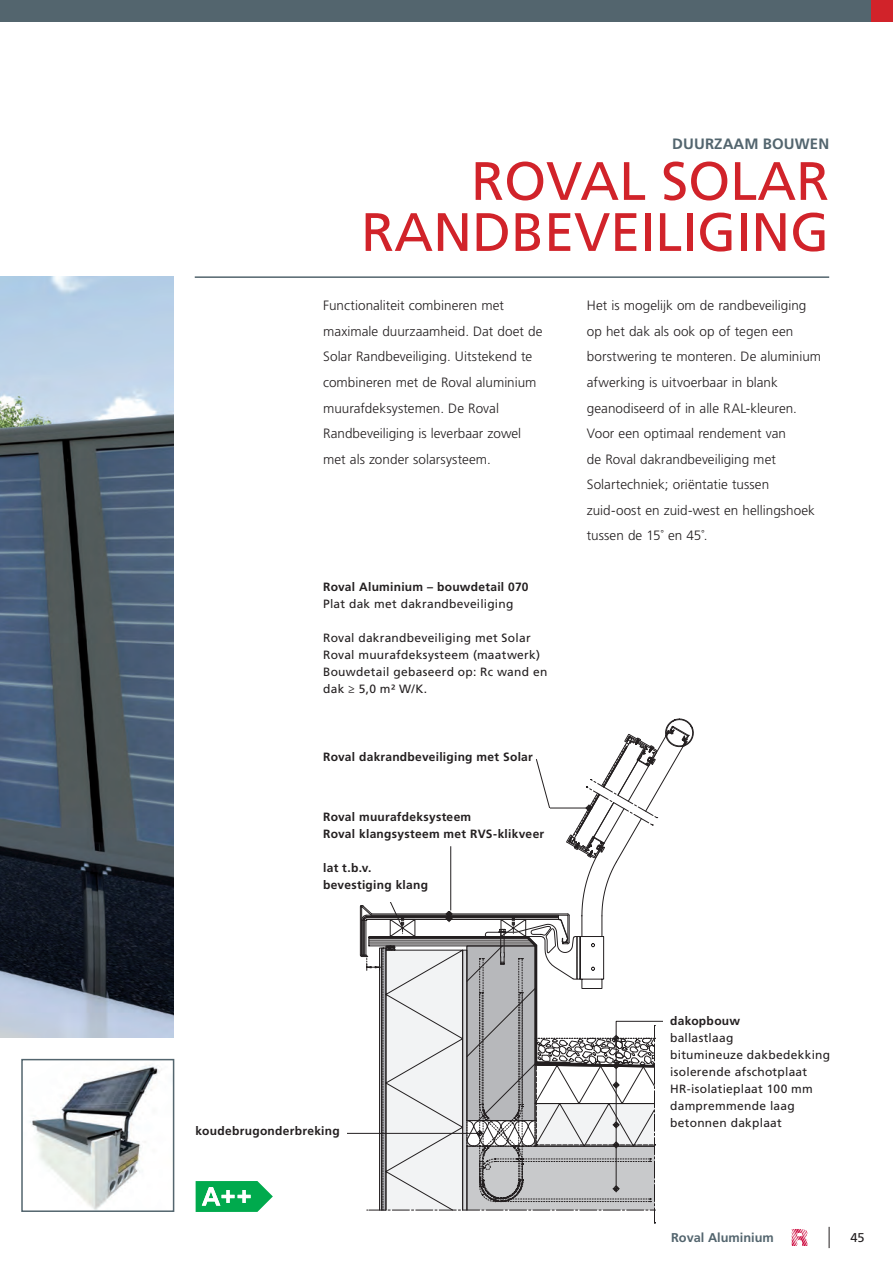
<style>
.page{position:relative;width:893px;height:1263px;background:#fff}
.page>*{position:absolute;margin:0;border:0;box-sizing:border-box;transform-origin:0 0}
.t1{font:54px/51px "Frutiger LT Std";color:#d1232a;text-align:right}
.t2{font:700 15px "Frutiger LT Std";letter-spacing:.005em;color:#53656e}
.t3{font:300 13.5px/25.5px "Frutiger LT Std";color:#231f20}
.t4{font:700 12.75px "Frutiger LT Std";color:#53656e}
.t5{font:12.75px "Frutiger LT Std";color:#231f20}
.t6{font:12px/17px "Frutiger LT Std";letter-spacing:.02em;color:#231f20}
.t7{font:700 12px/17px "Frutiger LT Std";letter-spacing:.02em;color:#231f20}
</style>
<div class="page">
<div style="left:0;top:0;width:872px;height:21px;background:#53656e"></div>
<div style="left:872px;top:0;width:21px;height:21px;background:#d1232a"></div>
<svg style="left:792px;top:1229px;width:16px;height:17px"></svg>
<svg style="left:829px;top:1227px;width:1px;height:21px"></svg>
<img style="left:30px;top:1065px;width:130px;height:144px">
<div style="left:21px;top:1059px;width:153px;height:153px;border:2px solid #53656e"></div>
<img style="left:0;top:276px;width:173px;height:761px">
<hr style="left:195px;top:276px;width:634px;height:2px;background:#53656e">
<svg style="left:196px;top:1181px;width:77px;height:31px"></svg>
<svg style="left:348px;top:718px;width:346px;height:505px"></svg>
<div style="left:443px;top:875px;width:22px;height:35px;background:#fff"></div>
<div style="left:663px;top:1016px;width:34px;height:19px;background:#fff"></div>
<div style="left:339px;top:893px;width:54px;height:8px;background:#fff"></div>
<hr style="left:450px;top:846px;width:1px;height:64px;background:#231f20">
<p class="t2" style="left:672px;top:135px;width:158px">DUURZAAM BOUWEN</p>
<h1 class="t1" style="left:361px;top:156px;width:470px">ROVAL SOLAR<br>RANDBEVEILIGING</h1>
<p class="t3" style="left:323px;top:293px;width:221px">Functionaliteit combineren met maximale duurzaamheid. Dat doet de Solar Randbeveiliging. Uitstekend te combineren met de Roval aluminium muurafdeksystemen. De Roval Randbeveiliging is leverbaar zowel met als zonder solarsysteem.</p>
<p class="t3" style="left:587px;top:293px;width:236px">Het is mogelijk om de randbeveiliging op het dak als ook op of tegen een borstwering te monteren. De aluminium afwerking is uitvoerbaar in blank geanodiseerd of in alle RAL-kleuren.<br>Voor een optimaal rendement van<br>de Roval dakrandbeveiliging met Solartechniek; oriëntatie tussen zuid-oost en zuid-west en hellingshoek tussen de 15˚ en 45˚.</p>
<p class="t7" style="left:323px;top:578px;width:207px">Roval Aluminium – bouwdetail 070</p>
<p class="t6" style="left:323px;top:595px;width:192px">Plat dak met dakrandbeveiliging</p>
<p class="t6" style="left:323px;top:629px;width:226px">Roval dakrandbeveiliging met Solar<br>Roval muurafdeksysteem (maatwerk)<br>Bouwdetail gebaseerd op: Rc wand en dak ≥ 5,0 m² W/K.</p>
<p class="t7" style="left:323px;top:749px;width:211px">Roval dakrandbeveiliging met Solar</p>
<p class="t7" style="left:323px;top:808px;width:223px">Roval muurafdeksysteem<br>Roval klangsysteem met RVS-klikveer</p>
<p class="t7" style="left:323px;top:859px;width:106px">lat t.b.v. bevestiging klang</p>
<p class="t7" style="left:196px;top:1123px;width:146px">koudebrugonderbreking</p>
<p class="t7" style="left:670px;top:1012px;width:72px">dakopbouw</p>
<p class="t6" style="left:670px;top:1029px;width:162px">ballastlaag<br>bitumineuze dakbedekking isolerende afschotplaat<br>HR-isolatieplaat 100 mm dampremmende laag betonnen dakplaat</p>
<p class="t4" style="left:671px;top:1230px;width:104px">Roval Aluminium</p>
<p class="t5" style="left:850px;top:1230px;width:16px">45</p>
</div>
